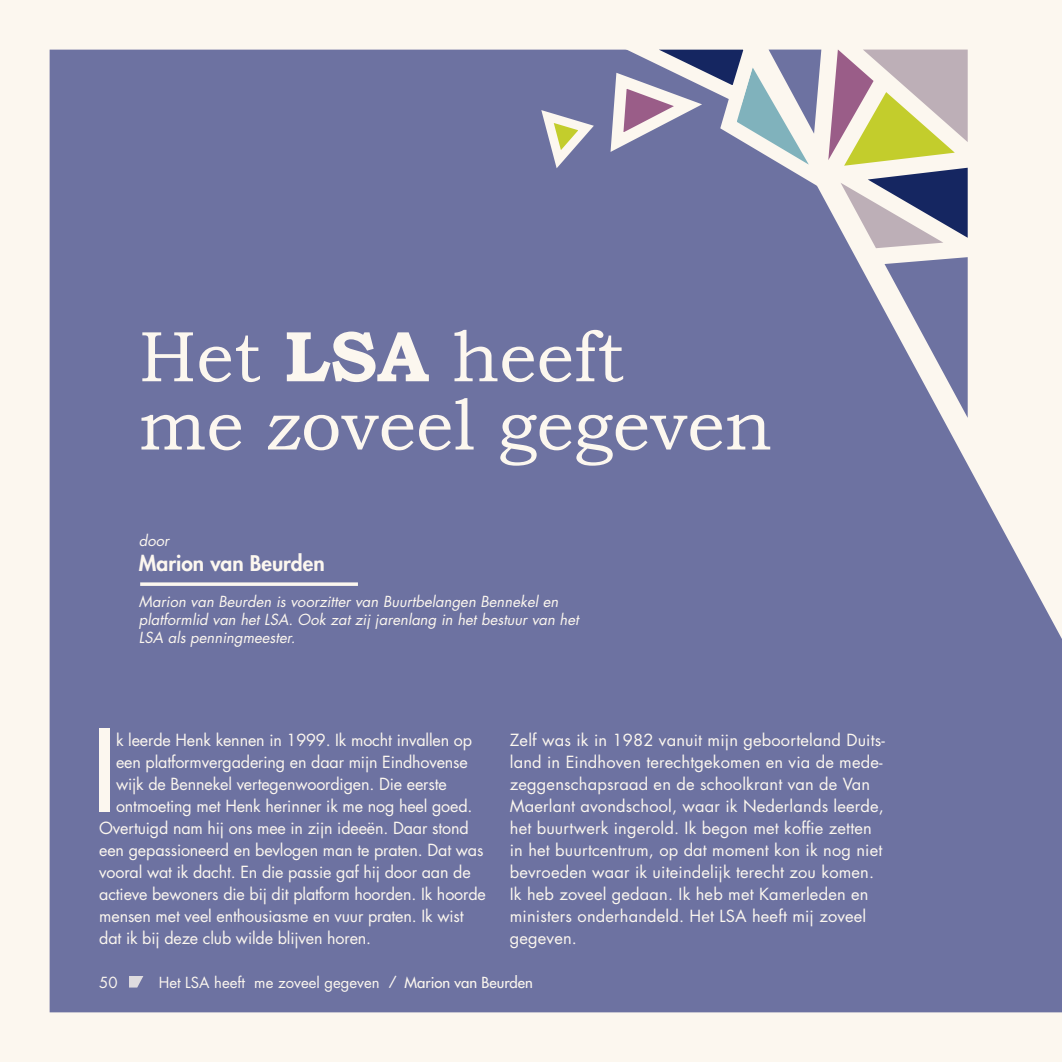
<style>
.page{position:relative;width:1062px;height:1062px;background:#fff}
.page>*{position:absolute;margin:0;border:0;box-sizing:border-box;transform-origin:0 0}
.Tekst{font:500 111.12px "Futura Std";color:#fcf7ef}
.Titel{font:71.75px/68.2px "Bookman Old Style";color:#fcf7ef}
.Auteur{font:800 21px "Futura Std";color:#fcf7ef}
.Tekst-2{font:16.28px "Futura Std";letter-spacing:-.01em;color:#fcf7ef}
.Tekst-3{font:16.28px/22.1px "Futura Std";letter-spacing:.01em;color:#fcf7ef}
.Bijschrift{font:italic 14.88px/17.8px "Futura Std";color:#fcf7ef}
.t1{font:14.88px "Futura Std";color:#fcf7ef}
.s1{font-weight:700}
.s2{font-weight:800;font-style:italic;font-size:12.25px;color:#fcf8f2}
.s3{font-weight:500}
</style>
<div class="page">
<div style="left:1052px;top:0;width:10px;height:1062px;background:#fcf7ef"></div>
<div style="left:0;top:0;width:1052px;height:1062px;background:#fcf7ef"></div>
<div style="left:50px;top:50px;width:1012px;height:962px;background:#6d72a1"></div>
<svg style="left:884px;top:257px;width:83px;height:161px"></svg>
<svg style="left:536px;top:49px;width:431px;height:199px"></svg>
<svg style="left:140px;top:582px;width:218px;height:4px"></svg>
<svg style="left:129px;top:976px;width:14px;height:11px"></svg>
<p class="Titel" style="left:139px;top:323px;width:634px">Het <span class="s1">LSA</span> heeft<br>me zoveel gegeven</p>
<p class="Bijschrift" style="left:139px;top:532px;width:32px">door</p>
<p class="Auteur" style="left:139px;top:550px;width:187px">Marion van Beurden</p>
<p class="Bijschrift" style="left:139px;top:593px;width:441px">Marion van Beurden is voorzitter van Buurtbelangen Bennekel en platformlid van het LSA. Ook zat zij jarenlang in het bestuur van het<br>LSA als penningmeester.</p>
<p class="Tekst" style="left:92px;top:701px;width:27px">I</p>
<p class="Tekst-2" style="left:116px;top:729px;width:357px">k leerde Henk kennen in 1999. Ik mocht invallen op</p>
<p class="Tekst-2" style="left:116px;top:751px;width:353px">een platformvergadering en daar mijn Eindhovense</p>
<p class="Tekst-2" style="left:116px;top:773px;width:332px">wijk de Bennekel vertegenwoordigen. Die eerste</p>
<p class="Tekst-2" style="left:116px;top:795px;width:358px">ontmoeting met Henk herinner ik me nog heel goed.</p>
<p class="Tekst-2" style="left:99px;top:817px;width:371px">Overtuigd nam hij ons mee in zijn ideeën. Daar stond</p>
<p class="Tekst-2" style="left:99px;top:839px;width:386px">een gepassioneerd en bevlogen man te praten. Dat was</p>
<p class="Tekst-2" style="left:99px;top:861px;width:373px">vooral wat ik dacht. En die passie gaf hij door aan de</p>
<p class="Tekst-2" style="left:99px;top:883px;width:388px">actieve bewoners die bij dit platform hoorden. Ik hoorde</p>
<p class="Tekst-2" style="left:99px;top:905px;width:366px">mensen met veel enthousiasme en vuur praten. Ik wist</p>
<p class="Tekst-2" style="left:99px;top:927px;width:273px">dat ik bij deze club wilde blijven horen.</p>
<p class="Tekst-3" style="left:510px;top:728px;width:377px">Zelf was ik in 1982 vanuit mijn geboorteland Duits&shy;land in Eindhoven terechtgekomen en via de mede&shy;zeggenschapsraad en de schoolkrant van de Van Maerlant avondschool, waar ik Nederlands leerde, het buurtwerk ingerold. Ik begon met koffie zetten in het buurtcentrum, op dat moment kon ik nog niet bevroeden waar ik uiteindelijk terecht zou komen.<br>Ik heb zoveel gedaan. Ik heb met Kamerleden en ministers onderhandeld. Het LSA heeft mij zoveel gegeven.</p>
<p class="t1" style="left:99px;top:972px;width:20px">50</p>
<p class="t1" style="left:159px;top:972px;width:376px">Het LSA heeft me zoveel gegeven <span class="s2">/</span> <span class="s3">Marion van Beurden</span></p>
</div>
